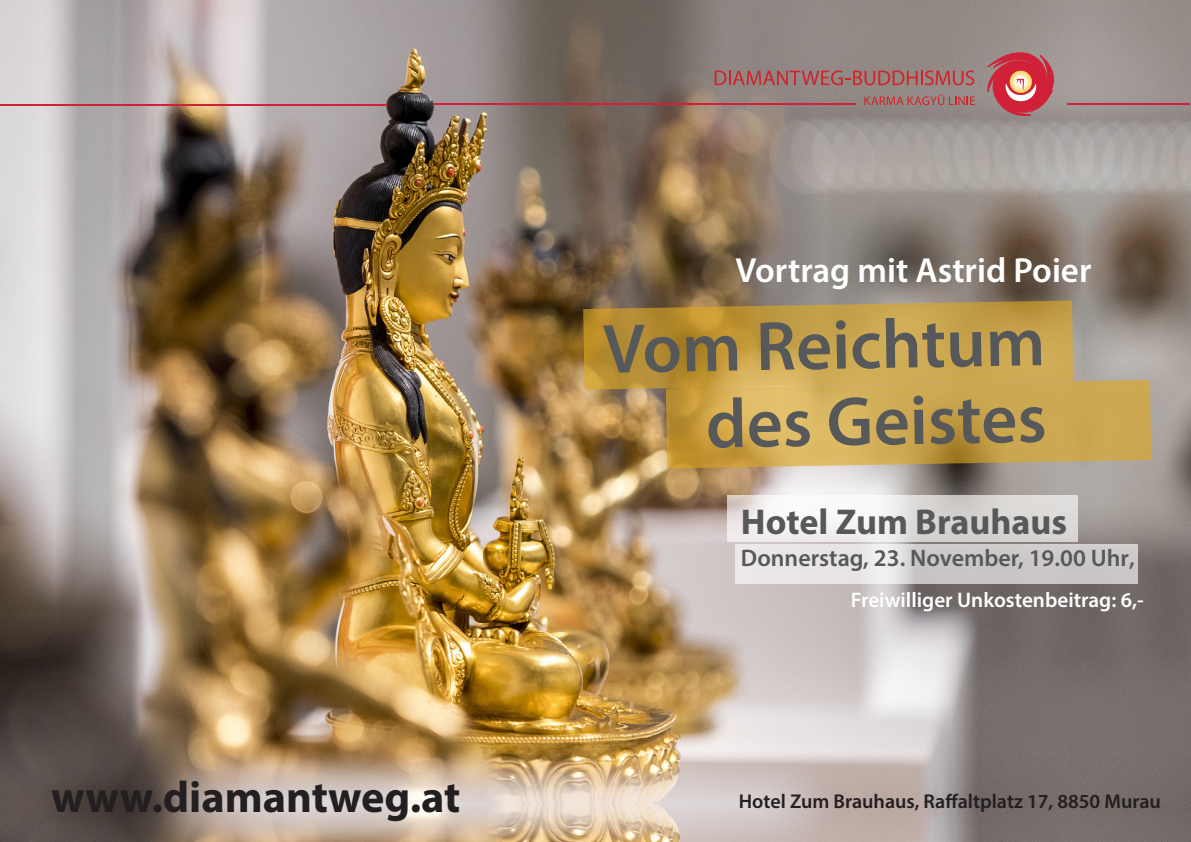
<style>
.page{position:relative;width:1191px;height:842px;background:#fff}
.page>*{position:absolute;margin:0;border:0;box-sizing:border-box;transform-origin:0 0}
.t1{font:600 70px/76.6px "Myriad Pro";color:#57585a;text-align:right}
.t2{font:700 44.2px "Myriad Pro";color:#231f20}
.t3{font:700 36px "Myriad Pro";color:#57585a}
.t4{font:600 35px "Myriad Pro";color:#fff}
.t5{font:600 24px "Myriad Pro";color:#57585a}
.t6{font:600 21.2px "Myriad Pro";color:#fff}
.t7{font:600 20px "Myriad Pro";color:#231f20}
.s1{font-weight:700;font-stretch:condensed}
</style>
<div class="page">
<img style="left:0;top:0;width:1191px;height:842px">
<hr style="left:0;top:104px;width:387px;height:2px;background:#d12138">
<hr style="left:1067px;top:104px;width:123px;height:1px;background:#d12138">
<svg style="left:985px;top:39px;width:79px;height:81px;background:#b86e71"></svg>
<hr style="left:434px;top:104px;width:422px;height:1px;background:#d12138">
<svg style="left:714px;top:70px;width:260px;height:15px;background:#a56767"></svg>
<svg style="left:864px;top:95px;width:110px;height:10px"></svg>
<svg style="left:727px;top:495px;width:350px;height:46px"></svg>
<svg style="left:734px;top:544px;width:403px;height:39px;background:#d8d5d4"></svg>
<svg style="left:583px;top:300px;width:490px;height:90px;background:#be9a46"></svg>
<svg style="left:666px;top:380px;width:485px;height:88px;background:#cba753"></svg>
<h2 class="t2" style="left:51px;top:768px;width:411px">www.diamantweg.at</h2>
<h3 class="t4" style="left:735px;top:248px;width:357px">Vortrag mit Astrid Poier</h3>
<h1 class="t1" style="left:602px;top:309px;width:444px;rotate:-1deg">Vom Reichtum des Geistes</h1>
<h3 class="t3" style="left:741px;top:499px;width:328px">Hotel Zum Brauhaus</h3>
<p class="t5" style="left:741px;top:543px;width:395px">Donnerstag, 23. November, 19.00 Uhr<span class="s1">,</span></p>
<p class="t6" style="left:850px;top:586px;width:294px">Freiwilliger Unkostenbeitrag: 6,-</p>
<p class="t7" style="left:738px;top:788px;width:424px">Hotel Zum Brauhaus, Raffaltplatz 17, 8850 Murau</p>
</div>
